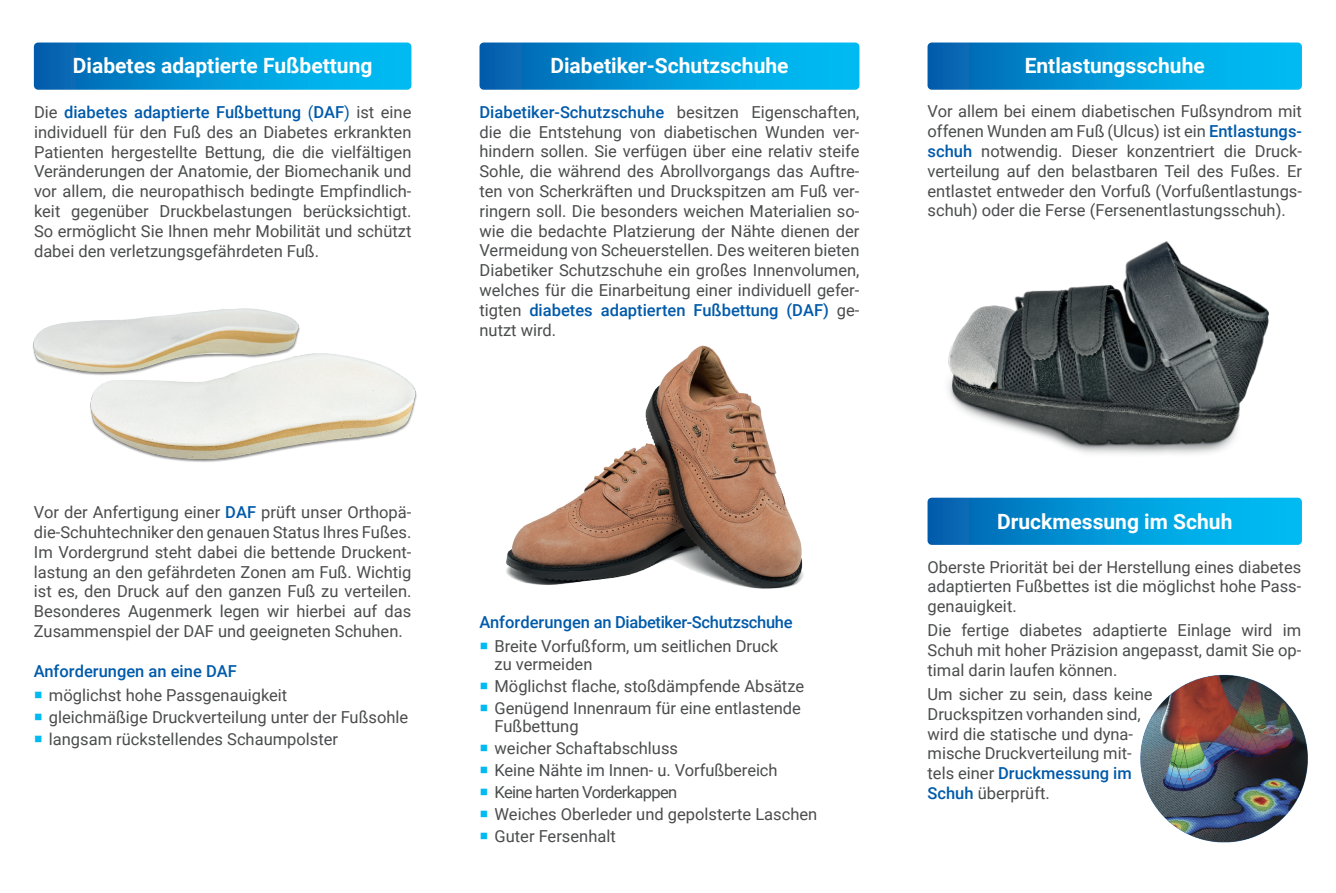
<style>
.page{position:relative;width:1336px;height:893px;background:#fff}
.page>*{position:absolute;margin:0;border:0;box-sizing:border-box;transform-origin:0 0}
.t1{font:700 21px "Roboto";color:#fff}
.t2{font:16.5px/19.8px "Roboto";color:#4b4c4d;text-align:justify}
.t3{font:500 16.5px "Roboto";letter-spacing:-.02em;color:#015aaa}
.t4{font:16.5px "Roboto";letter-spacing:-.04em;color:#4b4c4d}
.t5{font:500 16.5px "Roboto";color:#015aaa}
.s1{font-weight:500;color:#015aaa}
.s2{color:#015aaa}
.s3{color:#00baf1}
</style>
<div class="page">
<svg style="left:34px;top:43px;width:377px;height:47px;background:#0297d6"></svg>
<svg style="left:479px;top:43px;width:380px;height:47px;background:#0497d7"></svg>
<svg style="left:927px;top:43px;width:374px;height:47px;background:#0397d6"></svg>
<svg style="left:927px;top:498px;width:374px;height:47px;background:#0296d6"></svg>
<img style="left:33px;top:308px;width:384px;height:154px">
<img style="left:506px;top:345px;width:298px;height:244px">
<img style="left:948px;top:241px;width:321px;height:214px">
<img style="left:1140px;top:674px;width:168px;height:169px">
<p class="t1" style="left:73px;top:51px;width:301px">Diabetes adaptierte Fußbettung</p>
<p class="t2" style="left:34px;top:102px;width:379px">Die <span class="s1">diabetes adaptierte Fußbettung</span> <span class="s2">(</span><span class="s1">DAF</span><span class="s2">)</span> ist eine individuell für den Fuß des an Diabetes erkrankten Patienten hergestellte Bettung, die die vielfältigen Veränderungen der Anatomie, der Biomechanik und vor allem, die neuropathisch bedingte Empfindlich&shy;keit gegenüber Druckbelastungen berücksichtigt.<br>So ermöglicht Sie Ihnen mehr Mobilität und schützt dabei den verletzungsgefährdeten Fuß.</p>
<p class="t2" style="left:34px;top:502px;width:379px">Vor der Anfertigung einer <span class="s1">DAF</span> prüft unser Orthopä&shy;die-Schuhtechniker den genauen Status Ihres Fußes.<br>Im Vordergrund steht dabei die bettende Druckent&shy;lastung an den gefährdeten Zonen am Fuß. Wichtig ist es, den Druck auf den ganzen Fuß zu verteilen.<br>Besonderes Augenmerk legen wir hierbei auf das Zusammenspiel der DAF und geeigneten Schuhen.</p>
<p class="t5" style="left:34px;top:659px;width:204px">Anforderungen an eine DAF</p>
<p class="t2" style="left:34px;top:684px;width:255px"><span class="s3">○</span> möglichst hohe Passgenauigkeit</p>
<p class="t2" style="left:34px;top:706px;width:376px"><span class="s3">○</span> gleichmäßige Druckverteilung unter der Fußsohle</p>
<p class="t2" style="left:34px;top:728px;width:306px"><span class="s3">○</span> langsam rückstellendes Schaumpolster</p>
<p class="t1" style="left:550px;top:51px;width:240px">Diabetiker-Schutzschuhe</p>
<p class="t2" style="left:479px;top:101px;width:381px"><span class="s1">Diabetiker-Schutzschuhe</span> besitzen Eigenschaften, die die Entstehung von diabetischen Wunden ver&shy;hindern sollen. Sie verfügen über eine relativ steife Sohle, die während des Abrollvorgangs das Auftre&shy;ten von Scherkräften und Druckspitzen am Fuß ver&shy;ringern soll. Die besonders weichen Materialien so&shy;wie die bedachte Platzierung der Nähte dienen der Vermeidung von Scheuerstellen. Des weiteren bieten Diabetiker Schutzschuhe ein großes Innenvolumen, welches für die Einarbeitung einer individuell gefer&shy;tigten <span class="s1">diabetes adaptierten Fußbettung (DAF)</span> ge&shy;nutzt wird.</p>
<p class="t1" style="left:1024px;top:51px;width:182px">Entlastungsschuhe</p>
<p class="t2" style="left:927px;top:101px;width:376px">Vor allem bei einem diabetischen Fußsyndrom mit offenen Wunden am Fuß (Ulcus) ist ein <span class="s1">Entlastungs&shy;schuh</span> notwendig. Dieser konzentriert die Druck&shy;verteilung auf den belastbaren Teil des Fußes. Er entlastet entweder den Vorfuß (Vorfußentlastungs&shy;schuh) oder die Ferse (Fersenentlastungsschuh).</p>
<p class="t3" style="left:479px;top:611px;width:314px">Anforderungen an Diabetiker-Schutzschuhe</p>
<p class="t2" style="left:494px;top:637px;width:285px;line-height:18px;text-indent:-15px"><span class="s3">○</span> Breite Vorfußform, um seitlichen Druck zu vermeiden</p>
<p class="t2" style="left:479px;top:676px;width:326px"><span class="s3">○</span> Möglichst flache, stoßdämpfende Absätze</p>
<p class="t2" style="left:494px;top:699px;width:308px;line-height:18px;text-indent:-15px"><span class="s3">○</span> Genügend Innenraum für eine entlastende<br>Fußbettung</p>
<p class="t2" style="left:479px;top:738px;width:200px"><span class="s3">○</span> weicher Schaftabschluss</p>
<p class="t2" style="left:479px;top:760px;width:299px"><span class="s3">○</span> Keine Nähte im Innen- u. Vorfußbereich</p>
<p class="t4" style="left:479px;top:781px;width:199px"><span class="s3">○</span> Keine harten Vorderkappen</p>
<p class="t2" style="left:479px;top:804px;width:339px"><span class="s3">○</span> Weiches Oberleder und gepolsterte Laschen</p>
<p class="t2" style="left:479px;top:826px;width:138px"><span class="s3">○</span> Guter Fersenhalt</p>
<p class="t1" style="left:996px;top:507px;width:237px">Druckmessung im Schuh</p>
<p class="t2" style="left:927px;top:556px;width:375px">Oberste Priorität bei der Herstellung eines diabetes adaptierten Fußbettes ist die möglichst hohe Pass&shy;genauigkeit.</p>
<p class="t2" style="left:927px;top:620px;width:375px">Die fertige diabetes adaptierte Einlage wird im Schuh mit hoher Präzision angepasst, damit Sie op&shy;timal darin laufen können.</p>
<p class="t2" style="left:927px;top:683px;width:227px;text-align:left">Um sicher zu sein, dass keine<br>Druckspitzen vorhanden sind, wird die statische und dyna&shy;mische Druckverteilung mit&shy;tels einer <span class="s1">Druckmessung im<br>Schuh</span> überprüft.</p>
</div>
